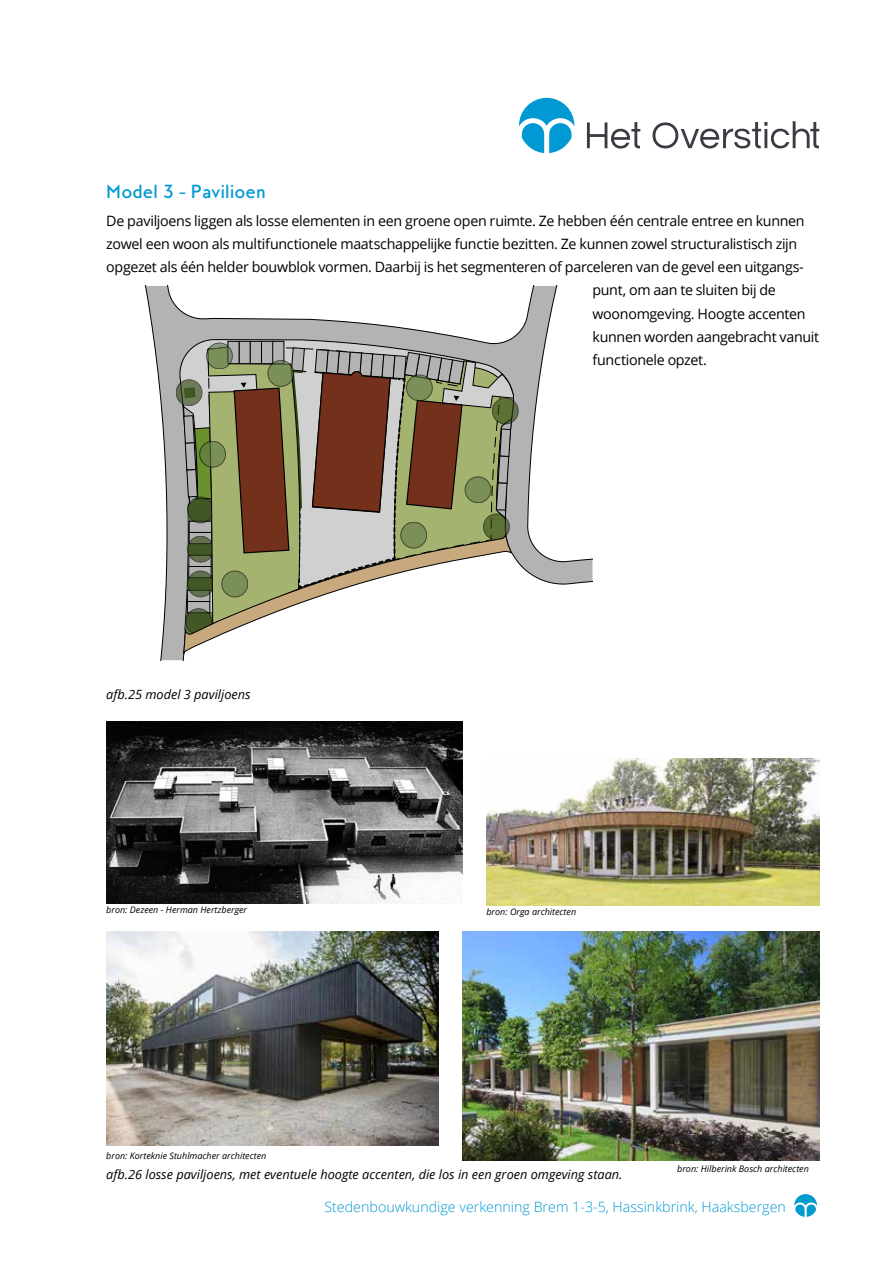
<style>
.page{position:relative;width:893px;height:1263px;background:#fff}
.page>*{position:absolute;margin:0;border:0;box-sizing:border-box;transform-origin:0 0}
.t1{font:500 17.25px "MB Empire";letter-spacing:.01em;color:#0099d4}
.t2{font:14.25px "Open Sans";letter-spacing:-.02em;color:#000}
.t3{font:300 14.25px "Open Sans";color:#0099d4}
.t4{font:italic 12.75px "Open Sans";color:#000}
.t5{font:italic 9px "Open Sans";color:#000}
</style>
<div class="page">
<svg style="left:519px;top:98px;width:55px;height:55px"></svg>
<svg style="left:652px;top:121px;width:167px;height:28px"></svg>
<svg style="left:587px;top:122px;width:53px;height:27px"></svg>
<svg style="left:794px;top:1194px;width:23px;height:23px"></svg>
<img style="left:106px;top:722px;width:357px;height:182px">
<img style="left:486px;top:758px;width:333px;height:147px">
<img style="left:463px;top:932px;width:356px;height:229px">
<img style="left:106px;top:932px;width:333px;height:214px">
<svg style="left:145px;top:286px;width:447px;height:374px"></svg>
<svg style="left:492px;top:398px;width:26px;height:26px"></svg>
<div style="left:492px;top:398px;width:26px;height:26px;border:1px solid #000;border-radius:50%"></div>
<svg style="left:176px;top:380px;width:26px;height:26px"></svg>
<div style="left:176px;top:380px;width:26px;height:26px;border:1px solid #000;border-radius:50%"></div>
<svg style="left:183px;top:286px;width:331px;height:374px"></svg>
<svg style="left:206px;top:343px;width:26px;height:26px"></svg>
<div style="left:206px;top:343px;width:26px;height:26px;border:1px solid #000;border-radius:50%"></div>
<svg style="left:268px;top:360px;width:26px;height:26px"></svg>
<div style="left:268px;top:360px;width:26px;height:26px;border:1px solid #000;border-radius:50%"></div>
<svg style="left:200px;top:441px;width:26px;height:26px"></svg>
<div style="left:200px;top:441px;width:26px;height:26px;border:1px solid #000;border-radius:50%"></div>
<svg style="left:222px;top:571px;width:26px;height:26px"></svg>
<div style="left:222px;top:571px;width:26px;height:26px;border:1px solid #000;border-radius:50%"></div>
<svg style="left:401px;top:522px;width:26px;height:26px"></svg>
<div style="left:401px;top:522px;width:26px;height:26px;border:1px solid #000;border-radius:50%"></div>
<svg style="left:465px;top:477px;width:26px;height:26px"></svg>
<div style="left:465px;top:477px;width:26px;height:26px;border:1px solid #000;border-radius:50%"></div>
<svg style="left:406px;top:375px;width:26px;height:26px"></svg>
<div style="left:406px;top:375px;width:26px;height:26px;border:1px solid #000;border-radius:50%"></div>
<p class="t1" style="left:106px;top:180px;width:161px">Model 3 - Pavilioen</p>
<p class="t2" style="left:106px;top:211px;width:700px">De paviljoens liggen als losse elementen in een groene open ruimte. Ze hebben één centrale entree en kunnen</p>
<p class="t2" style="left:106px;top:234px;width:692px">zowel een woon als multifunctionele maatschappelijke functie bezitten. Ze kunnen zowel structuralistisch zijn</p>
<p class="t2" style="left:106px;top:257px;width:699px">opgezet als één helder bouwblok vormen. Daarbij is het segmenteren of parceleren van de gevel een uitgangs-</p>
<p class="t2" style="left:592px;top:280px;width:185px">punt, om aan te sluiten bij de</p>
<p class="t2" style="left:592px;top:304px;width:215px">woonomgeving. Hoogte accenten</p>
<p class="t2" style="left:592px;top:327px;width:228px">kunnen worden aangebracht vanuit</p>
<p class="t2" style="left:592px;top:350px;width:116px">functionele opzet.</p>
<p class="t4" style="left:106px;top:685px;width:146px">afb.25 model 3 paviljoens</p>
<p class="t5" style="left:106px;top:903px;width:142px">bron: Dezeen - Herman Hertzberger</p>
<p class="t5" style="left:486px;top:906px;width:91px">bron: Orga architecten</p>
<p class="t5" style="left:106px;top:1150px;width:161px">bron: Korteknie Stuhlmacher architecten</p>
<p class="t4" style="left:106px;top:1166px;width:518px">afb.26 losse paviljoens, met eventuele hoogte accenten, die los in een groen omgeving staan.</p>
<p class="t5" style="left:677px;top:1162px;width:133px">bron: Hilberink Bosch architecten</p>
<p class="t3" style="left:324px;top:1197px;width:463px">Stedenbouwkundige verkenning Brem 1-3-5, Hassinkbrink, Haaksbergen</p>
</div>
